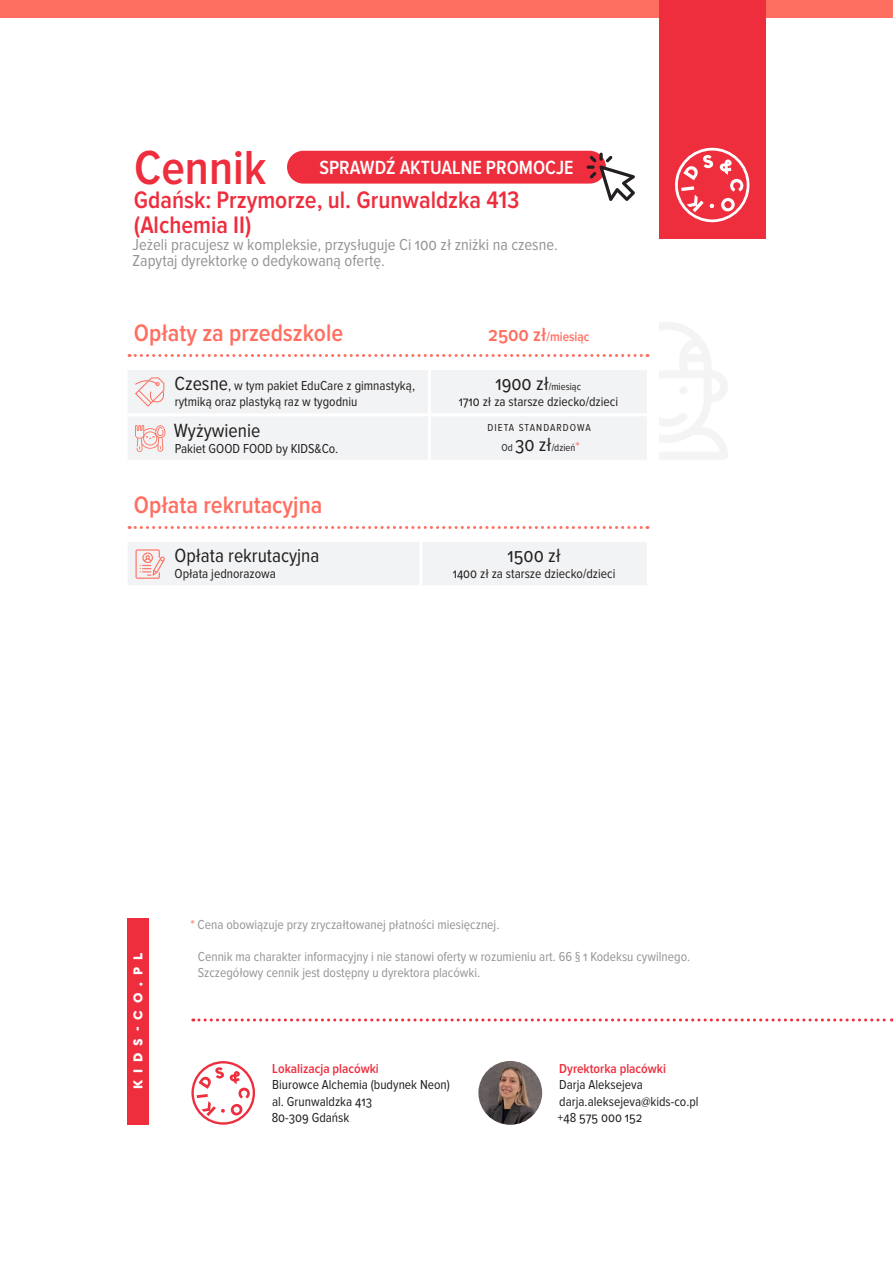
<style>
.page{position:relative;width:893px;height:1263px;background:#fff}
.page>*{position:absolute;margin:0;border:0;box-sizing:border-box;transform-origin:0 0}
.t1{font:600 49.5px "Proxima Nova Cond";color:#ee2d3d}
.t2{font:600 24.75px/24.8px "Proxima Nova Cond";color:#ee2d3d}
.t3{font:600 24.75px "Proxima Nova Cond";color:#ff6f61}
.t4{font:19.8px "Proxima Nova Cond";color:#231f20}
.t5{font:600 19.8px "Proxima Nova Cond";color:#fff}
.t6{font:16.5px/16.5px "Proxima Nova Cond";color:#939598}
.t7{font:13.5px/16.2px "Proxima Nova Cond";color:#231f20}
.t8{font:13.5px/16.2px "Proxima Nova Cond";color:#939598}
.t9{font:600 13.5px "Proxima Nova Cond";color:#ee2d3d}
.t10{font:600 13.5px "Proxima Nova Cond";color:#ff6f61}
.t11{font:900 13.5px "Cera GR";letter-spacing:.52em;color:#fff}
.t12{font:10.5px/19.8px "Proxima Nova Cond";letter-spacing:.09em;color:#231f20;text-align:center}
.t13{font:10.5px "Proxima Nova Cond";color:#231f20}
.s1{font-size:19.8px}
.s2{font-size:13.5px;color:#ff6f61}
.s3{color:#ff6f61}
</style>
<div class="page">
<div style="left:287px;top:151px;width:319px;height:33px;background:#ee2d3d;border-radius:16px"></div>
<svg style="left:587px;top:153px;width:48px;height:48px"></svg>
<svg style="left:129px;top:354px;width:519px;height:3px"></svg>
<svg style="left:129px;top:526px;width:519px;height:3px"></svg>
<div style="left:128px;top:370px;width:519px;height:89px;background:#f2f3f4"></div>
<hr style="left:428px;top:370px;width:3px;height:43px;background:#fff">
<hr style="left:128px;top:413px;width:301px;height:3px;background:#fff">
<hr style="left:429px;top:413px;width:221px;height:3px;background:#fff">
<hr style="left:428px;top:416px;width:3px;height:44px;background:#fff">
<svg style="left:135px;top:377px;width:30px;height:30px"></svg>
<svg style="left:135px;top:425px;width:30px;height:27px"></svg>
<div style="left:128px;top:542px;width:519px;height:43px;background:#f2f3f4"></div>
<div style="left:0;top:0;width:893px;height:17px;background:#ff6f61"></div>
<svg style="left:659px;top:322px;width:69px;height:137px"></svg>
<div style="left:679px;top:386px;width:8px;height:8px;background:#f4f4f4;border-radius:50%"></div>
<svg style="left:193px;top:1018px;width:699px;height:3px"></svg>
<svg style="left:191px;top:1061px;width:64px;height:64px"></svg>
<div style="left:659px;top:0;width:106px;height:238px;background:#ee2d3d"></div>
<svg style="left:675px;top:148px;width:74px;height:74px"></svg>
<img style="left:478px;top:1061px;width:64px;height:64px;border-radius:32px">
<div style="left:128px;top:918px;width:21px;height:207px;background:#ee2d3d"></div>
<h1 class="t1" style="left:134px;top:145px;width:134px">Cennik</h1>
<h2 class="t2" style="left:134px;top:189px;width:387px">Gdańsk: Przymorze, ul. Grunwaldzka 413 (Alchemia II)</h2>
<p class="t6" style="left:132px;top:237px;width:427px">Jeżeli pracujesz w kompleksie, przysługuje Ci 100 zł zniżki na czesne.<br>Zapytaj dyrektorkę o dedykowaną ofertę.</p>
<h3 class="t5" style="left:319px;top:158px;width:256px">SPRAWDŹ AKTUALNE PROMOCJE</h3>
<h2 class="t3" style="left:134px;top:322px;width:211px">Opłaty za przedszkole</h2>
<p class="t10" style="left:488px;top:331px;width:103px"><span class="s1">2500 zł</span>/miesiąc</p>
<p class="t7" style="left:174px;top:378px;width:242px"><span class="s1">Czesne</span>, w tym pakiet EduCare z gimnastyką, rytmiką oraz plastyką raz w tygodniu</p>
<p class="t13" style="left:495px;top:382px;width:87px"><span class="s1">1900 zł</span>/miesiąc</p>
<p class="t7" style="left:459px;top:394px;width:161px">1710 zł za starsze dziecko/dzieci</p>
<h3 class="t4" style="left:174px;top:421px;width:88px">Wyżywienie</h3>
<p class="t7" style="left:175px;top:441px;width:165px">Pakiet GOOD FOOD by KIDS&amp;Co.</p>
<h2 class="t3" style="left:134px;top:494px;width:190px">Opłata rekrutacyjna</h2>
<h3 class="t4" style="left:174px;top:546px;width:147px">Opłata rekrutacyjna</h3>
<p class="t7" style="left:175px;top:566px;width:103px">Opłata jednorazowa</p>
<p class="t12" style="left:487px;top:418px;width:105px">DIETA STANDARDOWA<br>Od <span class="s1">30 zł</span>/dzień<span class="s2">*</span></p>
<h3 class="t4" style="left:507px;top:546px;width:55px">1500 zł</h3>
<p class="t7" style="left:453px;top:566px;width:164px">1400 zł za starsze dziecko/dzieci</p>
<p class="t11" style="left:130px;top:1089px;width:138px;rotate:-90deg">KIDS-CO.PL</p>
<p class="t8" style="left:190px;top:917px;width:311px"><span class="s3">*</span> Cena obowiązuje przy zryczałtowanej płatności miesięcznej.</p>
<p class="t8" style="left:198px;top:949px;width:494px">Cennik ma charakter informacyjny i nie stanowi oferty w rozumieniu art. 66 § 1 Kodeksu cywilnego.<br>Szczegółowy cennik jest dostępny u dyrektora placówki.</p>
<p class="t9" style="left:272px;top:1062px;width:108px">Lokalizacja placówki</p>
<p class="t7" style="left:272px;top:1077px;width:180px">Biurowce Alchemia (budynek Neon) al. Grunwaldzka 413<br>80-309 Gdańsk</p>
<p class="t9" style="left:559px;top:1062px;width:108px">Dyrektorka placówki</p>
<p class="t7" style="left:558px;top:1077px;width:143px">Darja Aleksejeva darja.aleksejeva@kids-co.pl +48 575 000 152</p>
</div>
